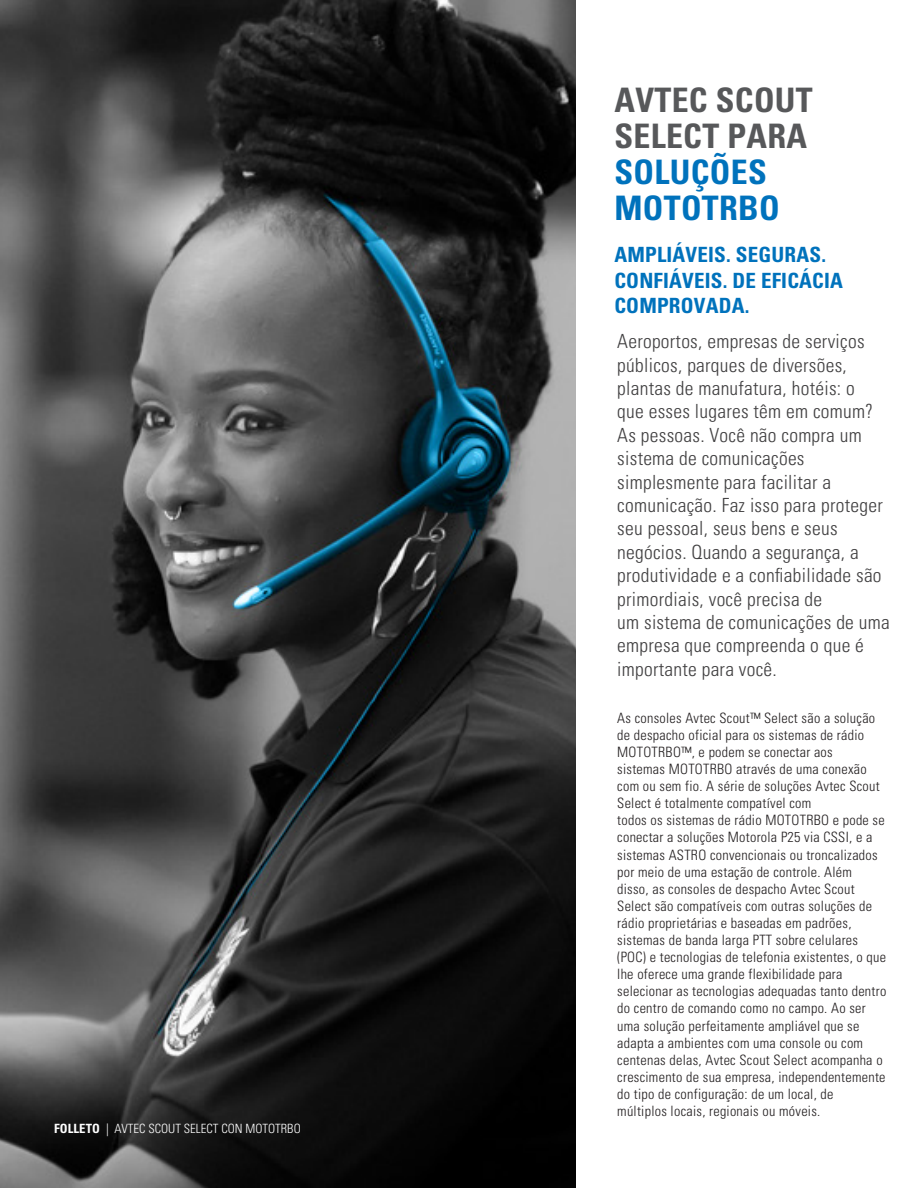
<style>
.page{position:relative;width:918px;height:1188px;background:#fff}
.page>*{position:absolute;margin:0;border:0;box-sizing:border-box;transform-origin:0 0}
.t1{font:700 condensed 33.75px/36px "Univers LT Pro";letter-spacing:.01em;color:#57585a}
.t2{font:700 condensed 33.75px/36px "Univers LT Pro";letter-spacing:.01em;color:#0072bc}
.t3{font:700 condensed 21px/25.2px "Univers LT Pro";letter-spacing:.01em;color:#0072bc}
.t4{font:300 condensed 19.5px/23.4px "Univers LT Pro";letter-spacing:.015em;color:#414041}
.t5{font:300 condensed 14.25px/17.1px "Univers";letter-spacing:.02em;color:#231f20}
.t6{font:300 condensed 12.75px "Univers LT Std";color:#fff}
.s1{font-family:"Univers";font-weight:700}
</style>
<div class="page">
<img style="left:0;top:0;width:576px;height:1188px">
<p class="t6" style="left:54px;top:1121px;width:248px"><span class="s1">FOLLETO</span> | AVTEC SCOUT SELECT CON MOTOTRBO</p>
<h1 class="t1" style="left:614px;top:82px;width:200px">AVTEC SCOUT<br>SELECT PARA</h1>
<h1 class="t2" style="left:614px;top:154px;width:167px">SOLUÇÕES<br>MOTOTRBO</h1>
<h2 class="t3" style="left:614px;top:242px;width:230px">AMPLIÁVEIS. SEGURAS.<br>CONFIÁVEIS. DE EFICÁCIA<br>COMPROVADA.</h2>
<p class="t4" style="left:617px;top:329px;width:274px">Aeroportos, empresas de serviços públicos, parques de diversões, plantas de manufatura, hotéis: o<br>que esses lugares têm em comum?<br>As pessoas. Você não compra um sistema de comunicações simplesmente para facilitar a comunicação. Faz isso para proteger seu pessoal, seus bens e seus negócios. Quando a segurança, a produtividade e a confiabilidade são primordiais, você precisa de<br>um sistema de comunicações de uma empresa que compreenda o que é importante para você.</p>
<p class="t5" style="left:617px;top:709px;width:271px">As consoles Avtec Scout™ Select são a solução de despacho oficial para os sistemas de rádio MOTOTRBO™, e podem se conectar aos<br>sistemas MOTOTRBO através de uma conexão com ou sem fio. A série de soluções Avtec Scout Select é totalmente compatível com<br>todos os sistemas de rádio MOTOTRBO e pode se conectar a soluções Motorola P25 via CSSI, e a sistemas ASTRO convencionais ou troncalizados por meio de uma estação de controle. Além disso, as consoles de despacho Avtec Scout Select são compatíveis com outras soluções de rádio proprietárias e baseadas em padrões, sistemas de banda larga PTT sobre celulares (POC) e tecnologias de telefonia existentes, o que lhe oferece uma grande flexibilidade para selecionar as tecnologias adequadas tanto dentro do centro de comando como no campo. Ao ser uma solução perfeitamente ampliável que se adapta a ambientes com uma console ou com centenas delas, Avtec Scout Select acompanha o crescimento de sua empresa, independentemente do tipo de configuração: de um local, de múltiplos locais, regionais ou móveis.</p>
</div>
